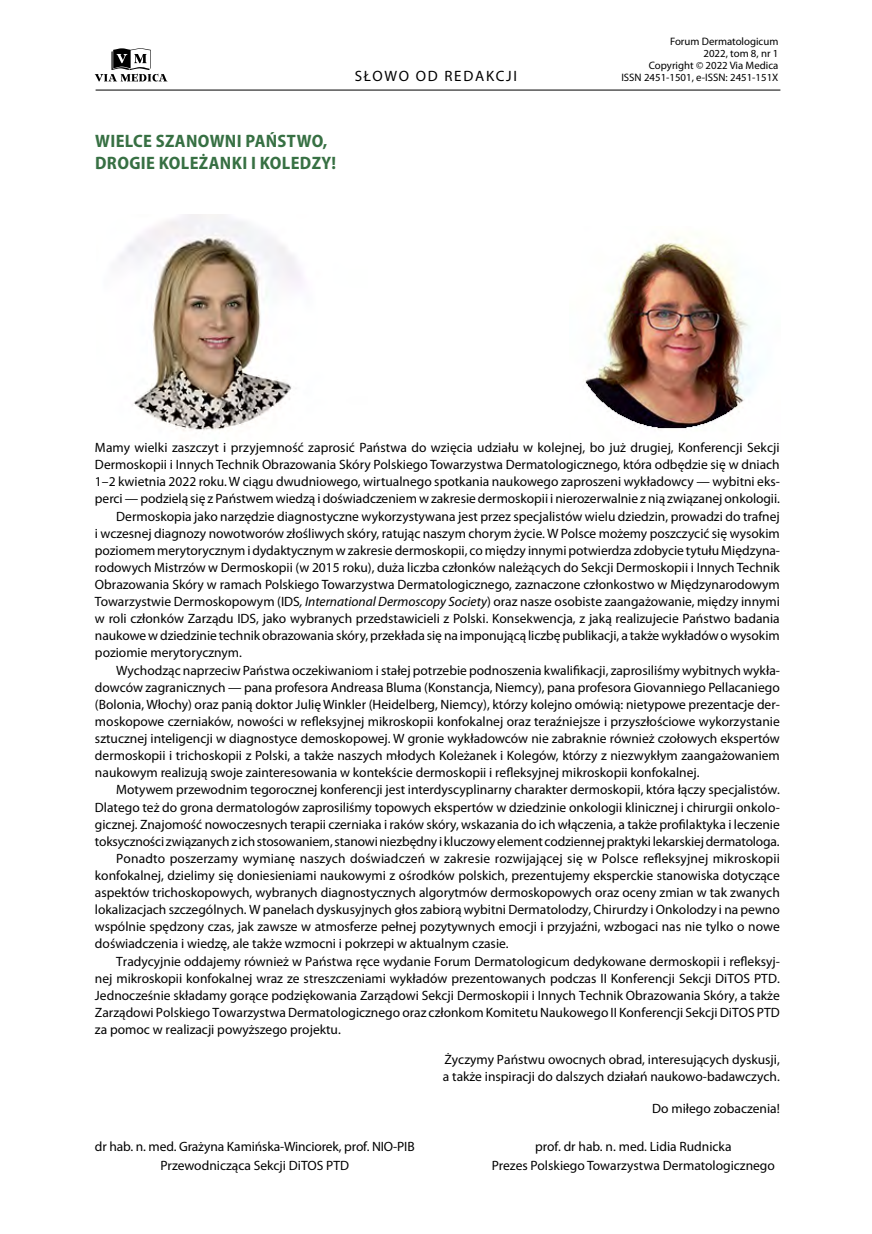
<style>
.page{position:relative;width:872px;height:1234px;background:#fff}
.page>*{position:absolute;margin:0;border:0;box-sizing:border-box;transform-origin:0 0}
.t1{font:700 semi-condensed 18px/21.6px "Myriad Pro";letter-spacing:.02em;color:#377043}
.t2{font:15px "Myriad Pro";letter-spacing:.12em;color:#000}
.t3{font:13.5px/19.5px "Myriad Pro";color:#000;text-align:center}
.t4{font:10.8px/12px "Myriad Pro";color:#000;text-align:right}
.s1{font-style:italic}
</style>
<div class="page">
<svg style="left:95px;top:48px;width:72px;height:34px"></svg>
<hr style="left:96px;top:90px;width:684px;height:1px;background:#000">
<img style="left:119px;top:214px;width:184px;height:217px">
<img style="left:585px;top:237px;width:169px;height:193px">
<p class="t2" style="left:355px;top:68px;width:164px">SŁOWO OD REDAKCJI</p>
<h1 class="t1" style="left:95px;top:130px;width:242px">WIELCE SZANOWNI PAŃSTWO,<br>DROGIE KOLEŻANKI I KOLEDZY!</h1>
<p class="t4" style="left:621px;top:36px;width:158px">Forum Dermatologicum<br>2022, tom 8, nr 1<br>Copyright © 2022 Via Medica<br>ISSN 2451-1501, e-ISSN: 2451-151X</p>
<p class="t3" style="left:95px;top:438px;width:686px">Mamy wielki zaszczyt i przyjemność zaprosić Państwa do wzięcia udziału w kolejnej, bo już drugiej, Konferencji Sekcji</p>
<p class="t3" style="left:95px;top:455px;width:686px">Dermoskopii i Innych Technik Obrazowania Skóry Polskiego Towarzystwa Dermatologicznego, która odbędzie się w dniach</p>
<p class="t3" style="left:95px;top:472px;width:686px">1–2 kwietnia 2022 roku. W ciągu dwudniowego, wirtualnego spotkania naukowego zaproszeni wykładowcy — wybitni eks-</p>
<p class="t3" style="left:95px;top:489px;width:686px">perci — podzielą się z Państwem wiedzą i doświadczeniem w zakresie dermoskopii i nierozerwalnie z nią związanej onkologii.</p>
<p class="t3" style="left:116px;top:506px;width:665px">Dermoskopia jako narzędzie diagnostyczne wykorzystywana jest przez specjalistów wielu dziedzin, prowadzi do trafnej</p>
<p class="t3" style="left:95px;top:523px;width:686px">i wczesnej diagnozy nowotworów złośliwych skóry, ratując naszym chorym życie. W Polsce możemy poszczycić się wysokim</p>
<p class="t3" style="left:95px;top:540px;width:686px">poziomem merytorycznym i dydaktycznym w zakresie dermoskopii, co między innymi potwierdza zdobycie tytułu Międzyna-</p>
<p class="t3" style="left:95px;top:557px;width:686px">rodowych Mistrzów w Dermoskopii (w 2015 roku), duża liczba członków należących do Sekcji Dermoskopii i Innych Technik</p>
<p class="t3" style="left:95px;top:575px;width:686px">Obrazowania Skóry w ramach Polskiego Towarzystwa Dermatologicznego, zaznaczone członkostwo w Międzynarodowym</p>
<p class="t3" style="left:95px;top:592px;width:686px">Towarzystwie Dermoskopowym (IDS<span class="s1">, International Dermoscopy Society</span>) oraz nasze osobiste zaangażowanie, między innymi</p>
<p class="t3" style="left:95px;top:609px;width:686px">w roli członków Zarządu IDS, jako wybranych przedstawicieli z Polski. Konsekwencja, z jaką realizujecie Państwo badania</p>
<p class="t3" style="left:95px;top:626px;width:686px">naukowe w dziedzinie technik obrazowania skóry, przekłada się na imponującą liczbę publikacji, a także wykładów o wysokim</p>
<p class="t3" style="left:95px;top:643px;width:148px">poziomie merytorycznym.</p>
<p class="t3" style="left:116px;top:660px;width:665px">Wychodząc naprzeciw Państwa oczekiwaniom i stałej potrzebie podnoszenia kwalifikacji, zaprosiliśmy wybitnych wykła-</p>
<p class="t3" style="left:95px;top:677px;width:686px">dowców zagranicznych — pana profesora Andreasa Bluma (Konstancja, Niemcy), pana profesora Giovanniego Pellacaniego</p>
<p class="t3" style="left:95px;top:694px;width:686px">(Bolonia, Włochy) oraz panią doktor Julię Winkler (Heidelberg, Niemcy), którzy kolejno omówią: nietypowe prezentacje der-</p>
<p class="t3" style="left:95px;top:711px;width:686px">moskopowe czerniaków, nowości w refleksyjnej mikroskopii konfokalnej oraz teraźniejsze i przyszłościowe wykorzystanie</p>
<p class="t3" style="left:95px;top:728px;width:686px">sztucznej inteligencji w diagnostyce demoskopowej. W gronie wykładowców nie zabraknie również czołowych ekspertów</p>
<p class="t3" style="left:95px;top:746px;width:686px">dermoskopii i trichoskopii z Polski, a także naszych młodych Koleżanek i Kolegów, którzy z niezwykłym zaangażowaniem</p>
<p class="t3" style="left:95px;top:763px;width:606px">naukowym realizują swoje zainteresowania w kontekście dermoskopii i refleksyjnej mikroskopii konfokalnej.</p>
<p class="t3" style="left:116px;top:780px;width:665px">Motywem przewodnim tegorocznej konferencji jest interdyscyplinarny charakter dermoskopii, która łączy specjalistów.</p>
<p class="t3" style="left:95px;top:797px;width:686px">Dlatego też do grona dermatologów zaprosiliśmy topowych ekspertów w dziedzinie onkologii klinicznej i chirurgii onkolo-</p>
<p class="t3" style="left:95px;top:814px;width:686px">gicznej. Znajomość nowoczesnych terapii czerniaka i raków skóry, wskazania do ich włączenia, a także profilaktyka i leczenie</p>
<p class="t3" style="left:95px;top:831px;width:686px">toksyczności związanych z ich stosowaniem, stanowi niezbędny i kluczowy element codziennej praktyki lekarskiej dermatologa.</p>
<p class="t3" style="left:116px;top:848px;width:665px">Ponadto poszerzamy wymianę naszych doświadczeń w zakresie rozwijającej się w Polsce refleksyjnej mikroskopii</p>
<p class="t3" style="left:95px;top:865px;width:686px">konfokalnej, dzielimy się doniesieniami naukowymi z ośrodków polskich, prezentujemy eksperckie stanowiska dotyczące</p>
<p class="t3" style="left:95px;top:882px;width:686px">aspektów trichoskopowych, wybranych diagnostycznych algorytmów dermoskopowych oraz oceny zmian w tak zwanych</p>
<p class="t3" style="left:95px;top:900px;width:686px">lokalizacjach szczególnych. W panelach dyskusyjnych głos zabiorą wybitni Dermatolodzy, Chirurdzy i Onkolodzy i na pewno</p>
<p class="t3" style="left:95px;top:917px;width:686px">wspólnie spędzony czas, jak zawsze w atmosferze pełnej pozytywnych emocji i przyjaźni, wzbogaci nas nie tylko o nowe</p>
<p class="t3" style="left:95px;top:934px;width:415px">doświadczenia i wiedzę, ale także wzmocni i pokrzepi w aktualnym czasie.</p>
<p class="t3" style="left:116px;top:951px;width:665px">Tradycyjnie oddajemy również w Państwa ręce wydanie Forum Dermatologicum dedykowane dermoskopii i refleksyj-</p>
<p class="t3" style="left:95px;top:968px;width:686px">nej mikroskopii konfokalnej wraz ze streszczeniami wykładów prezentowanych podczas II Konferencji Sekcji DiTOS PTD.</p>
<p class="t3" style="left:95px;top:985px;width:686px">Jednocześnie składamy gorące podziękowania Zarządowi Sekcji Dermoskopii i Innych Technik Obrazowania Skóry, a także</p>
<p class="t3" style="left:95px;top:1002px;width:686px">Zarządowi Polskiego Towarzystwa Dermatologicznego oraz członkom Komitetu Naukowego II Konferencji Sekcji DiTOS PTD</p>
<p class="t3" style="left:95px;top:1019px;width:247px">za pomoc w realizacji powyższego projektu.</p>
<p class="t3" style="left:443px;top:1050px;width:338px;line-height:17.1px;text-align:left">Życzymy Państwu owocnych obrad, interesujących dyskusji, a także inspiracji do dalszych działań naukowo-badawczych.</p>
<p class="t3" style="left:652px;top:1098px;width:129px">Do miłego zobaczenia!</p>
<p class="t3" style="left:492px;top:1136px;width:284px">prof. dr hab. n. med. Lidia Rudnicka<br>Prezes Polskiego Towarzystwa Dermatologicznego</p>
<p class="t3" style="left:95px;top:1136px;width:321px">dr hab. n. med. Grażyna Kamińska-Winciorek, prof. NIO-PIB<br>Przewodnicząca Sekcji DiTOS PTD</p>
</div>
